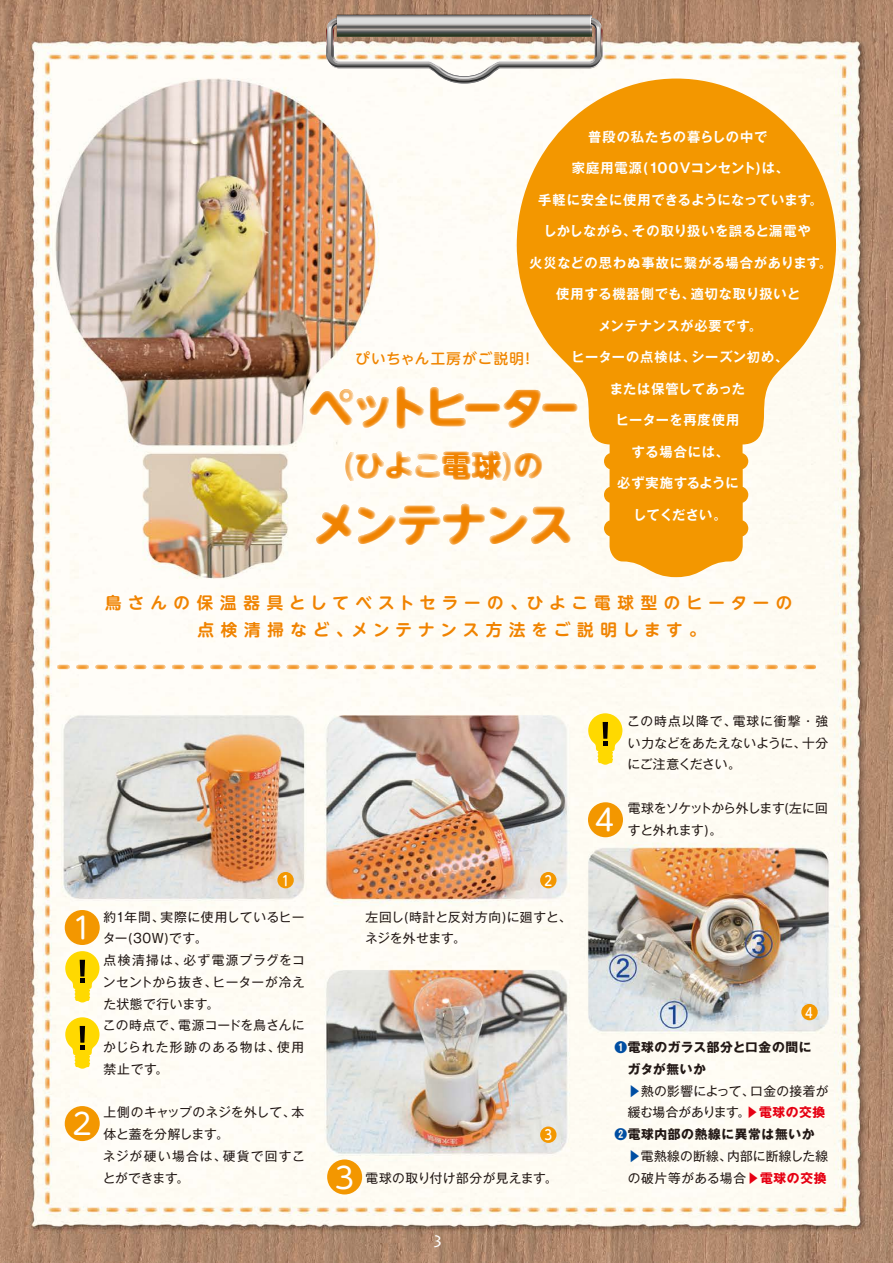
<style>
.page{position:relative;width:893px;height:1263px;background:#fff}
.page>*{position:absolute;margin:0;border:0;box-sizing:border-box;transform-origin:0 0}
.t1{font:800 45.9px "UD Shin M Go Pro";letter-spacing:-.125em;color:#f08300}
.t2{font:800 45.9px "UD Shin M Go Pro";letter-spacing:-.095em;color:#f08300}
.t3{font:800 30.3px "UD Shin M Go Pro";letter-spacing:-.035em;color:#f08300}
.t4{font:29.25px "UD Shin M Go Pro";color:#fff}
.t5{font:700 16.5px/27px "UD Shin M Go Pro De";letter-spacing:.37em;color:#f08300;text-align:center}
.t6{font:16.5px "Lithos Pro";color:#fff}
.t7{font:500 14.4px "UD Shin M Go Pro";letter-spacing:.09em;color:#f08500}
.t8{font:500 13.65px "UD Shin M Go Pro";color:#fff;scale:.85 1}
.t9{font:700 13.5px "Gothic MB101 Pro De";letter-spacing:.055em;color:#fff}
.t10{font:700 13.5px "Gothic MB101 Pro De";letter-spacing:.025em;color:#fff}
.t11{font:12.75px/21.8px "Gothic MB101 Pro";letter-spacing:.025em;color:#221815}
.t12{font:12.75px/21.8px "Gothic MB101 Pro";letter-spacing:.045em;color:#221815}
.t13{font:700 12.75px "Gothic MB101 Pro";letter-spacing:.05em;color:#221815}
.t14{font:12.75px/21.8px "Gothic MB101 Pro";letter-spacing:-.015em;color:#221815}
.t15{font:12.75px "Gothic MB101 Pro";letter-spacing:-.03em;color:#221815}
.s1{color:#004ea2}
.s2{font-family:"Koz Go Pr 6 N";color:#004ea2}
.s3{font-weight:700;color:#e60012}
</style>
<div class="page">
<img style="left:0;top:0;width:893px;height:1263px">
<div style="left:277px;top:872px;width:17px;height:16px;background:#f39700;border-radius:50%"></div>
<div style="left:540px;top:872px;width:16px;height:16px;background:#f39700;border-radius:50%"></div>
<div style="left:540px;top:1126px;width:16px;height:17px;background:#f39700;border-radius:50%"></div>
<div style="left:801px;top:1004px;width:17px;height:16px;background:#f39700;border-radius:50%"></div>
<svg style="left:588px;top:713px;width:34px;height:52px"></svg>
<svg style="left:326px;top:18px;width:277px;height:65px"></svg>
<svg style="left:337px;top:14px;width:253px;height:23px;background:#8d8e89"></svg>
<svg style="left:65px;top:951px;width:34px;height:51px"></svg>
<svg style="left:65px;top:1017px;width:34px;height:52px"></svg>
<div style="left:65px;top:910px;width:35px;height:35px;background:#f39700;border-radius:50%"></div>
<div style="left:327px;top:1159px;width:35px;height:35px;background:#f39700;border-radius:50%"></div>
<div style="left:65px;top:1106px;width:35px;height:35px;background:#f39700;border-radius:50%"></div>
<div style="left:588px;top:802px;width:35px;height:35px;background:#f39700;border-radius:50%"></div>
<svg style="left:310px;top:387px;width:207px;height:158px"></svg>
<svg style="left:59px;top:665px;width:765px;height:4px"></svg>
<svg style="left:517px;top:79px;width:319px;height:498px;fill:#f39700"></svg>
<p class="t9" style="left:588px;top:125px;width:181px">普段の私たちの暮らしの中で</p>
<p class="t9" style="left:572px;top:157px;width:219px">家庭用電源(100Vコンセント)は、</p>
<p class="t9" style="left:538px;top:188px;width:286px">手軽に安全に使用できるようになっています。</p>
<p class="t9" style="left:543px;top:220px;width:269px">しかしながら、その取り扱いを誤ると漏電や</p>
<p class="t9" style="left:529px;top:251px;width:304px">火災などの思わぬ事故に繋がる場合があります。</p>
<p class="t9" style="left:556px;top:283px;width:245px">使用する機器側でも、適切な取り扱いと</p>
<p class="t9" style="left:598px;top:314px;width:165px">メンテナンスが必要です。</p>
<p class="t9" style="left:572px;top:346px;width:218px">ヒーターの点検は、シーズン初め、</p>
<p class="t10" style="left:610px;top:377px;width:137px">または保管してあった</p>
<p class="t9" style="left:616px;top:409px;width:125px">ヒーターを再度使用</p>
<p class="t9" style="left:632px;top:440px;width:99px">する場合には、</p>
<p class="t9" style="left:617px;top:472px;width:123px">必ず実施するように</p>
<p class="t9" style="left:633px;top:503px;width:95px">してください。</p>
<p class="t7" style="left:355px;top:347px;width:181px">ぴいちゃん工房がご説明！</p>
<p class="t1" style="left:308px;top:370px;width:273px">ペットヒーター</p>
<p class="t3" style="left:344px;top:441px;width:201px">(ひよこ電球)の</p>
<p class="t2" style="left:312px;top:487px;width:263px">メンテナンス</p>
<p class="t5" style="left:105px;top:589px;width:689px">鳥さんの保温器具としてベストセラーの、ひよこ電球型のヒーターの点検清掃など、メンテナンス方法をご説明します。</p>
<p class="t4" style="left:72px;top:904px;width:21px">1</p>
<p class="t4" style="left:72px;top:1100px;width:21px">2</p>
<p class="t8" style="left:282px;top:869px;width:11px">1</p>
<p class="t8" style="left:544px;top:869px;width:11px">2</p>
<p class="t12" style="left:103px;top:904px;width:204px">約1年間、実際に使用しているヒーター(30W)です。<br>点検清掃は、必ず電源プラグをコンセントから抜き、ヒーターが冷えた状態で行います。<br>この時点で、電源コードを鳥さんにかじられた形跡のある物は、使用禁止です。</p>
<p class="t11" style="left:103px;top:1100px;width:204px">上側のキャップのネジを外して、本体と蓋を分解します。<br>ネジが硬い場合は、硬貨で回すことができます。</p>
<p class="t11" style="left:365px;top:904px;width:208px">左回し(時計と反対方向)に廻すと、ネジを外せます。</p>
<p class="t4" style="left:335px;top:1154px;width:21px">3</p>
<p class="t8" style="left:544px;top:1124px;width:11px">3</p>
<p class="t11" style="left:366px;top:1165px;width:193px">電球の取り付け部分が見えます。</p>
<p class="t6" style="left:432px;top:1232px;width:13px">3</p>
<p class="t4" style="left:595px;top:796px;width:21px">4</p>
<p class="t11" style="left:627px;top:708px;width:203px;text-align:justify">この時点以降で、電球に衝撃・強い力などをあたえないように、十分にご注意ください。</p>
<p class="t14" style="left:628px;top:795px;width:202px">電球をソケットから外します(左に回すと外れます)。</p>
<p class="t8" style="left:805px;top:1001px;width:11px">4</p>
<p class="t13" style="left:614px;top:1037px;width:199px"><span class="s1">❶</span>電球のガラス部分と口金の間に</p>
<p class="t13" style="left:628px;top:1058px;width:80px">ガタが無いか</p>
<p class="t11" style="left:628px;top:1078px;width:202px"><span class="s2">▶</span>熱の影響によって、口金の接着が</p>
<p class="t15" style="left:628px;top:1102px;width:199px">緩む場合があります。<span class="s3">▶電球の交換</span></p>
<p class="t13" style="left:614px;top:1124px;width:202px"><span class="s1">❷</span>電球内部の熱線に異常は無いか</p>
<p class="t11" style="left:628px;top:1143px;width:202px"><span class="s2">▶</span>電熱線の断線、内部に断線した線</p>
<p class="t12" style="left:628px;top:1165px;width:200px">の破片等がある場合<span class="s3">▶電球の交換</span></p>
</div>
